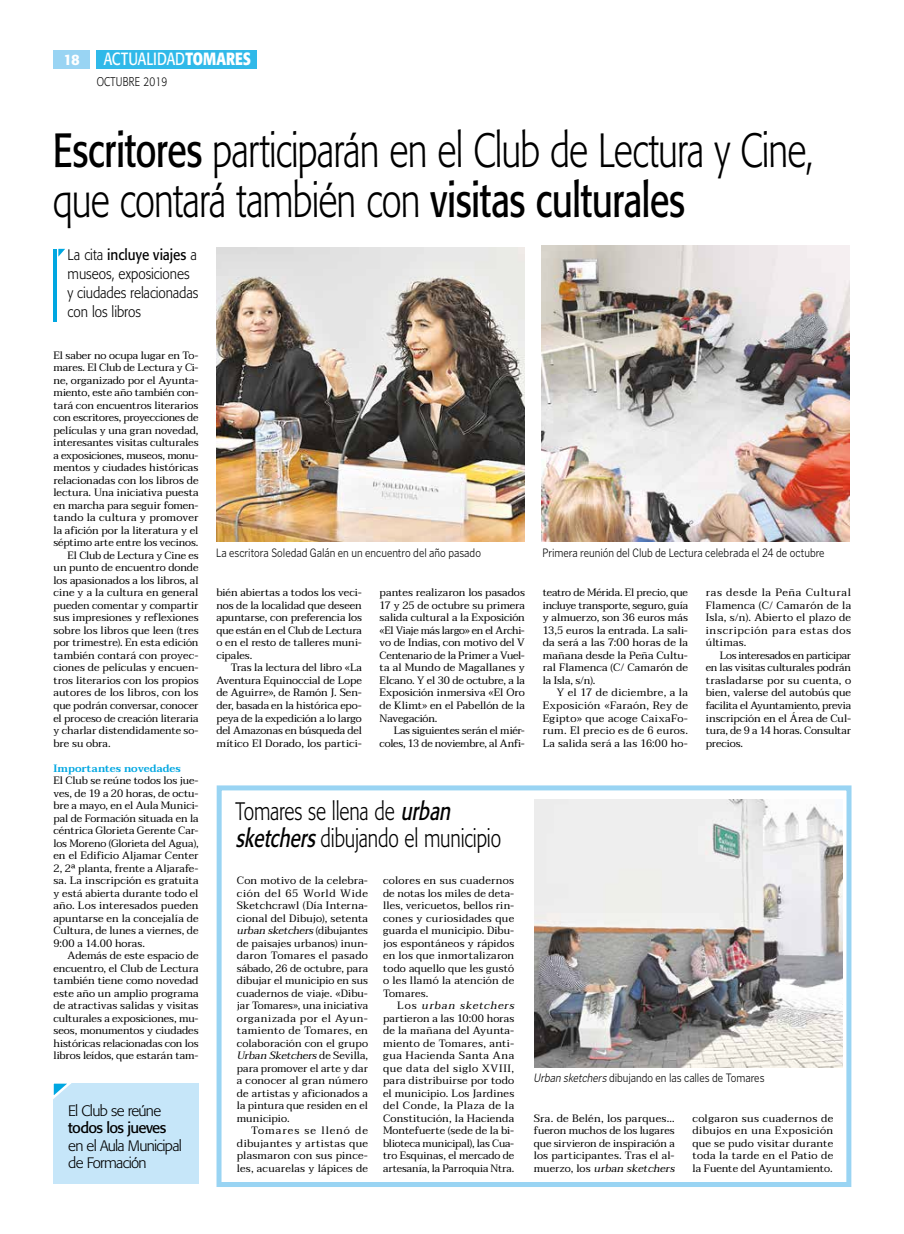
<style>
.page{position:relative;width:904px;height:1234px;background:#fff}
.page>*{position:absolute;margin:0;border:0;box-sizing:border-box;transform-origin:0 0}
.t1{font:300 47.5px/50px "Formata";letter-spacing:-.025em;color:#000;scale:.77 1}
.t2{font:300 25px/27.5px "Formata";letter-spacing:-.01em;color:#000;scale:.77 1}
.t3{font:17.5px "Formata";letter-spacing:.005em;color:#fff;scale:.8 1}
.t4{font:300 15px/18.8px "Formata";letter-spacing:-.01em;color:#000;scale:.9 1}
.t5{font:300 15px/17.5px "Formata";letter-spacing:-.045em;color:#000}
.t6{font:15px "Formata";letter-spacing:-.045em;color:#000}
.t7{font:500 15px "Formata";color:#fff}
.t8{font:300 12.5px "Poynter Gothic Text";color:#000;scale:.85 1}
.t9{font:300 12.5px "Formata";letter-spacing:.025em;color:#000;scale:.8 1}
.t10{font:10.62px/12.5px "Taviraj";letter-spacing:.005em;color:#000;text-align:justify}
.t11{font:10.62px/12.5px "Taviraj";letter-spacing:-.02em;color:#000;text-align:right}
.t12{font:600 10.62px "Taviraj";letter-spacing:.005em;color:#00a7e1}
.s1{font-weight:700}
.s2{font-weight:400}
.s3{font-weight:400;font-style:italic}
.s4{font-style:italic}
</style>
<div class="page">
<div style="left:54px;top:50px;width:36px;height:19px;background:#99d4f3"></div>
<div style="left:97px;top:50px;width:160px;height:19px;background:#30b9e9"></div>
<img style="left:216px;top:247px;width:309px;height:294px">
<hr style="left:53px;top:249px;width:4px;height:72px;background:#00a7e1">
<svg style="left:58px;top:249px;width:7px;height:7px"></svg>
<div style="left:54px;top:1082px;width:145px;height:101px;background:#c6e6f9"></div>
<svg style="left:53px;top:1082px;width:24px;height:19px"></svg>
<img style="left:541px;top:246px;width:308px;height:295px">
<div style="left:216px;top:785px;width:635px;height:401px;border:5px solid #99d4f3"></div>
<img style="left:534px;top:799px;width:308px;height:268px">
<h3 class="t7" style="left:63px;top:50px;width:18px">18</h3>
<h3 class="t3" style="left:104px;top:48px;width:186px">ACTUALIDAD<span class="s1">TOMARES</span></h3>
<p class="t9" style="left:97px;top:74px;width:90px">OCTUBRE 2019</p>
<h1 class="t1" style="left:53px;top:125px;width:989px"><span class="s2">Escritores</span> participarán en el Club de Lectura y Cine, que contará también con <span class="s2">visitas culturales</span></h1>
<h3 class="t4" style="left:68px;top:246px;width:147px">La cita <span class="s2">incluye viajes</span> a museos, exposiciones y ciudades relacionadas con los libros</h3>
<p class="t10" style="left:53px;top:349px;width:146px">El saber no ocupa lugar en To-</p>
<p class="t10" style="left:53px;top:361px;width:147px">mares. El Club de Lectura y Ci-</p>
<p class="t10" style="left:53px;top:374px;width:147px">ne, organizado por el Ayunta-</p>
<p class="t10" style="left:53px;top:386px;width:147px">miento, este año también con-</p>
<p class="t10" style="left:53px;top:399px;width:146px">tará con encuentros literarios</p>
<p class="t11" style="left:53px;top:411px;width:146px">con escritores, proyecciones de</p>
<p class="t10" style="left:53px;top:424px;width:146px">películas y una gran novedad,</p>
<p class="t10" style="left:53px;top:436px;width:147px">interesantes visitas culturales</p>
<p class="t11" style="left:53px;top:449px;width:147px">a exposiciones, museos, monu-</p>
<p class="t10" style="left:53px;top:461px;width:147px">mentos y ciudades históricas</p>
<p class="t10" style="left:53px;top:474px;width:146px">relacionadas con los libros de</p>
<p class="t10" style="left:53px;top:486px;width:146px">lectura. Una iniciativa puesta</p>
<p class="t10" style="left:53px;top:499px;width:147px">en marcha para seguir fomen-</p>
<p class="t10" style="left:53px;top:511px;width:146px">tando la cultura y promover</p>
<p class="t10" style="left:53px;top:524px;width:146px">la afición por la literatura y el</p>
<p class="t10" style="left:53px;top:536px;width:147px">séptimo arte entre los vecinos.</p>
<p class="t10" style="left:68px;top:549px;width:132px">El Club de Lectura y Cine es</p>
<p class="t10" style="left:53px;top:561px;width:147px">un punto de encuentro donde</p>
<p class="t10" style="left:53px;top:574px;width:147px">los apasionados a los libros, al</p>
<p class="t10" style="left:53px;top:586px;width:146px">cine y a la cultura en general</p>
<p class="t10" style="left:53px;top:599px;width:147px">pueden comentar y compartir</p>
<p class="t10" style="left:53px;top:611px;width:146px">sus impresiones y reflexiones</p>
<p class="t10" style="left:53px;top:624px;width:146px">sobre los libros que leen (tres</p>
<p class="t10" style="left:53px;top:636px;width:147px">por trimestre). En esta edición</p>
<p class="t10" style="left:53px;top:649px;width:147px">también contará con proyec-</p>
<p class="t10" style="left:53px;top:661px;width:147px">ciones de películas y encuen-</p>
<p class="t10" style="left:53px;top:674px;width:146px">tros literarios con los propios</p>
<p class="t10" style="left:53px;top:686px;width:146px">autores de los libros, con los</p>
<p class="t10" style="left:53px;top:699px;width:146px">que podrán conversar, conocer</p>
<p class="t10" style="left:53px;top:711px;width:146px">el proceso de creación literaria</p>
<p class="t10" style="left:53px;top:724px;width:147px">y charlar distendidamente so-</p>
<p class="t10" style="left:53px;top:736px;width:59px">bre su obra.</p>
<p class="t12" style="left:53px;top:761px;width:129px">Importantes novedades</p>
<p class="t10" style="left:53px;top:774px;width:147px">El Club se reúne todos los jue&shy;ves, de 19 a 20 horas, de octu&shy;bre a mayo, en el Aula Munici&shy;pal de Formación situada en la céntrica Glorieta Gerente Car&shy;los Moreno (Glorieta del Agua), en el Edificio Aljamar Center 2, 2ª planta, frente a Aljarafe&shy;sa. La inscripción es gratuita y está abierta durante todo el año. Los interesados pueden apuntarse en la concejalía de Cultura, de lunes a viernes, de 9:00 a 14.00 horas.</p>
<p class="t10" style="left:53px;top:949px;width:147px;text-indent:14px">Además de este espacio de encuentro, el Club de Lectura también tiene como novedad este año un amplio programa de atractivas salidas y visitas culturales a exposiciones, mu&shy;seos, monumentos y ciudades históricas relacionadas con los libros leídos, que estarán tam-</p>
<h3 class="t5" style="left:68px;top:1101px;width:94px">El Club se reúne</h3>
<h3 class="t6" style="left:68px;top:1118px;width:100px">todos los jueves</h3>
<h3 class="t5" style="left:68px;top:1136px;width:115px">en el Aula Municipal de Formación</h3>
<p class="t8" style="left:216px;top:545px;width:313px">La escritora Soledad Galán en un encuentro del año pasado</p>
<p class="t10" style="left:216px;top:586px;width:147px">bién abiertas a todos los veci&shy;nos de la localidad que deseen apuntarse, con preferencia los que están en el Club de Lectura o en el resto de talleres muni&shy;cipales.</p>
<p class="t10" style="left:216px;top:661px;width:147px;text-indent:14px">Tras la lectura del libro «La Aventura Equinoccial de Lope de Aguirre», de Ramón J. Sen&shy;der, basada en la histórica epo&shy;peya de la expedición a lo largo del Amazonas en búsqueda del mítico El Dorado, los partici-</p>
<p class="t10" style="left:379px;top:586px;width:147px">pantes realizaron los pasados 17 y 25 de octubre su primera salida cultural a la Exposición «El Viaje más largo» en el Archi&shy;vo de Indias, con motivo del V Centenario de la Primer a Vuel&shy;ta al Mundo de Magallanes y Elcano. Y el 30 de octubre, a la Exposición inmersiva «El Oro de Klimt» en el Pabellón de la Navegación.</p>
<p class="t11" style="left:379px;top:724px;width:147px">Las siguientes serán el miér&shy;coles, 13 de noviembre, al Anfi-</p>
<p class="t8" style="left:542px;top:545px;width:333px">Primera reunión del Club de Lectura celebrada el 24 de octubre</p>
<p class="t10" style="left:542px;top:586px;width:147px">teatro de Mérida. El precio, que incluye transporte, seguro, guía y almuerzo, son 36 euros más 13,5 euros la entrada. La sali&shy;da será a las 7:00 horas de la mañana desde la Peña Cultu&shy;ral Flamenca (C/ Camarón de la Isla, s/n).</p>
<p class="t10" style="left:542px;top:686px;width:147px;text-indent:14px">Y el 17 de diciembre, a la Exposición «Faraón, Rey de Egipto» que acoge CaixaFo&shy;rum. El precio es de 6 euros.<br>La salida será a las 16:00 ho-</p>
<p class="t10" style="left:705px;top:586px;width:147px">ras desde la Peña Cultural Flamenca (C/ Camarón de la Isla, s/n). Abierto el plazo de inscripción para estas dos últimas.</p>
<p class="t10" style="left:705px;top:649px;width:147px;text-indent:14px">Los interesados en participar en las visitas culturales podrán trasladarse por su cuenta, o bien, valerse del autobús que facilita el Ayuntamiento, previa inscripción en el Área de Cul&shy;tura, de 9 a 14 horas. Consultar precios.</p>
<h2 class="t2" style="left:235px;top:797px;width:346px">Tomares se llena de <span class="s3">urban sketchers</span>dibujando el municipio</h2>
<p class="t10" style="left:383px;top:874px;width:133px">colores en sus cuadernos de notas los miles de deta&shy;lles, vericuetos, bellos rin&shy;cones y curiosidades que guarda el municipio. Dibu&shy;jos espontáneos y rápidos en los que inmortalizaron todo aquello que les gustó o les llamó la atención de Tomares.</p>
<p class="t10" style="left:383px;top:999px;width:136px;text-align:left;text-indent:14px">L o s <span class="s4">urban sketchers </span>partieron a las 10:00 horas de la mañana del Ayunta&shy;miento de Tomares, anti&shy;gua Hacienda Santa Ana que data del siglo XVIII, para distribuirse por todo el municipio. Los Jardines del Conde, la Plaza de la<br>Constitución, la Hacienda<br>Montefuerte (sede de la bi&shy;blioteca municipal), las Cua&shy;tro Esquinas, el mercado de artesanía, la Parroquia Ntra.</p>
<p class="t10" style="left:237px;top:874px;width:133px">Con motivo de la celebra&shy;ción del 65 World Wide Sketchcrawl (Día Interna&shy;cional del Dibujo), setenta <span class="s4">urban sketchers</span>( d i b u j a n t e s de paisajes urbanos) inun&shy;daron Tomares el pasado sábado, 26 de octubre, para dibujar el municipio en sus cuadernos de viaje. «Dibu&shy;jar Tomares», una iniciativa organizada por el Ayun&shy;tamiento de Tomares, en colaboración con el grupo <span class="s4">Urban Sketchers</span>d e S e v i l l a , para promover el arte y dar a conocer al gran número de artistas y aficionados a la pintura que residen en el municipio.</p>
<p class="t10" style="left:237px;top:1124px;width:133px;text-indent:14px">Tomares se llenó de dibujantes y artistas que plasmaron con sus pince&shy;les, acuarelas y lápices de</p>
<p class="t8" style="left:533px;top:1070px;width:273px"><span class="s4">Urban sketchers</span> dibujando en las calles de Tomares</p>
<p class="t10" style="left:534px;top:1111px;width:145px;text-align:left">Sra. de Belén, los parques… fueron muchos de los lugares que sirvieron de inspiración a los participantes. Tras el al&shy;m u e r z o , l o s <span class="s4">urban sketchers</span></p>
<p class="t10" style="left:692px;top:1111px;width:142px">colgaron sus cuadernos de dibujos en una Exposición que se pudo visitar durante toda la tarde en el Patio de la Fuente del Ayuntamiento.</p>
</div>
